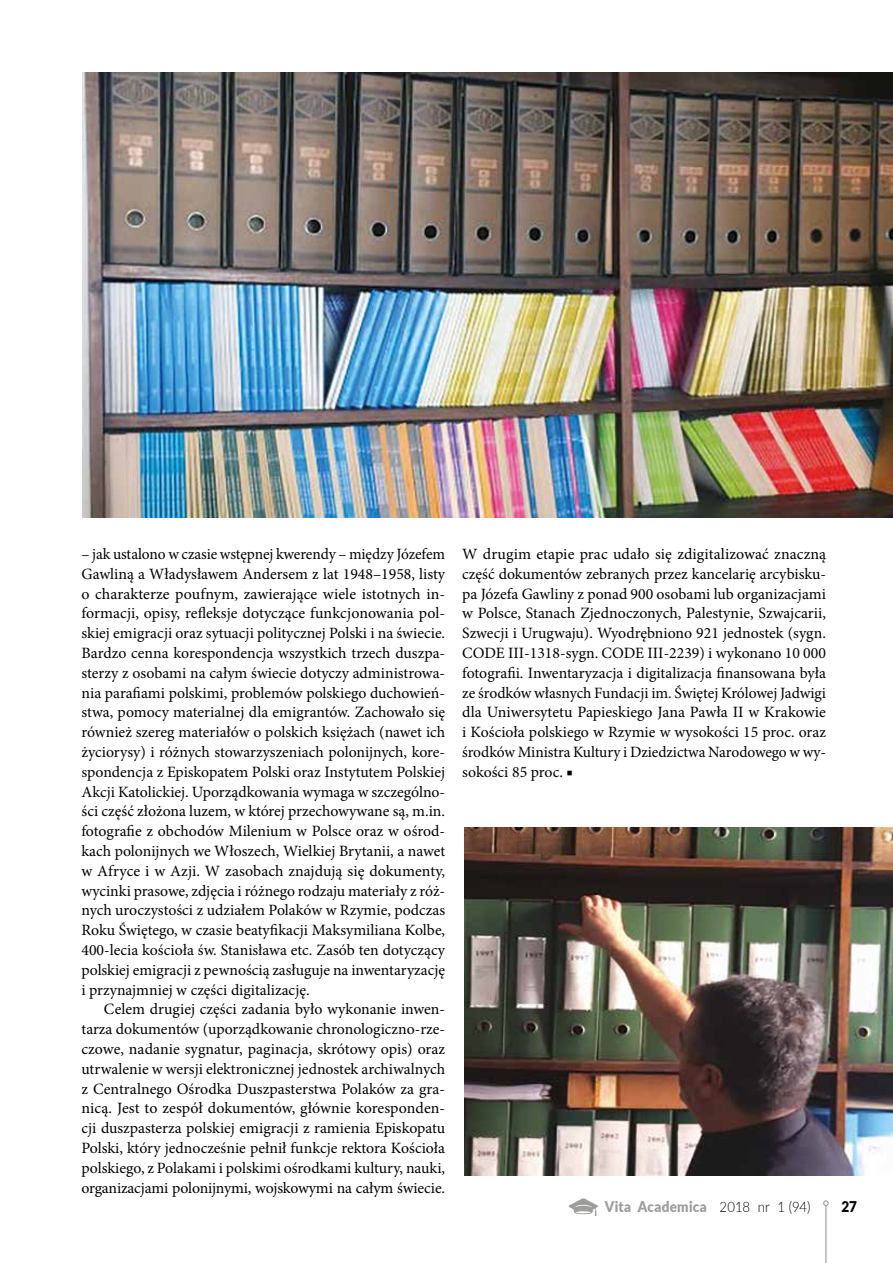
<style>
.page{position:relative;width:893px;height:1263px;background:#fff}
.page>*{position:absolute;margin:0;border:0;box-sizing:border-box;transform-origin:0 0}
.t1{font:15.75px/19.8px "Minion Pro";letter-spacing:-.005em;color:#000;text-align:justify}
.t2{font:900 14.85px "Lato";letter-spacing:.02em;color:#9d9d9c;scale:.91 1}
.t3{font:900 14.85px "Lato";color:#000;scale:.91 1}
.s1{font-weight:300;font-size:14.55px;color:#000}
</style>
<div class="page">
<img style="left:82px;top:72px;width:811px;height:446px">
<img style="left:465px;top:828px;width:428px;height:348px">
<hr style="left:825px;top:1205px;width:1px;height:58px;background:#9d9d9c">
<svg style="left:823px;top:1200px;width:6px;height:6px"></svg>
<svg style="left:569px;top:1198px;width:29px;height:18px"></svg>
<p class="t1" style="left:81px;top:544px;width:365px">– jak ustalono w czasie wstępnej kwerendy – między Józefem Gawliną a Władysławem Andersem z lat 1948–1958, listy o charakterze poufnym, zawierające wiele istotnych in&shy;formacji, opisy, refleksje dotyczące funkcjonowania pol&shy;skiej emigracji oraz sytuacji politycznej Polski i na świecie.<br>Bardzo cenna korespondencja wszystkich trzech duszpa&shy;sterzy z osobami na całym świecie dotyczy administrowa&shy;nia parafiami polskimi, problemów polskiego duchowień&shy;stwa, pomocy materialnej dla emigrantów. Zachowało się również szereg materiałów o polskich księżach (nawet ich życiorysy) i różnych stowarzyszeniach polonijnych, kore&shy;spondencja z Episkopatem Polski oraz Instytutem Polskiej Akcji Katolickiej. Uporządkowania wymaga w szczególno&shy;ści część złożona luzem, w której przechowywane są, m.in. fotografie z obchodów Milenium w Polsce oraz w ośrod&shy;kach polonijnych we Włoszech, Wielkiej Brytanii, a nawet w Afryce i w Azji. W zasobach znajdują się dokumenty, wycinki prasowe, zdjęcia i różnego rodzaju materiały z róż&shy;nych uroczystości z udziałem Polaków w Rzymie, podczas Roku Świętego, w czasie beatyfikacji Maksymiliana Kolbe, 400-lecia kościoła św. Stanisława etc. Zasób ten dotyczący polskiej emigracji z pewnością zasługuje na inwentaryzację i przynajmniej w części digitalizację.</p>
<p class="t1" style="left:81px;top:999px;width:365px;text-indent:22px">Celem drugiej części zadania było wykonanie inwen&shy;tarza dokumentów (uporządkowanie chronologiczno-rze&shy;czowe, nadanie sygnatur, paginacja, skrótowy opis) oraz utrwalenie w wersji elektronicznej jednostek archiwalnych z Centralnego Ośrodka Duszpasterstwa Polaków za gra&shy;nicą. Jest to zespół dokumentów, głównie koresponden&shy;cji duszpasterza polskiej emigracji z ramienia Episkopatu Polski, który jednocześnie pełnił funkcje rektora Kościoła polskiego, z Polakami i polskimi ośrodkami kultury, nauki, organizacjami polonijnymi, wojskowymi na całym świecie.</p>
<p class="t1" style="left:462px;top:544px;width:365px">W drugim etapie prac udało się zdigitalizować znaczną część dokumentów zebranych przez kancelarię arcybisku&shy;pa Józefa Gawliny z ponad 900 osobami lub organizacjami w Polsce, Stanach Zjednoczonych, Palestynie, Szwajcarii, Szwecji i Urugwaju). Wyodrębniono 921 jednostek (sygn.<br>CODE III-1318-sygn. CODE III-2239) i wykonano 10 000 fotografii. Inwentaryzacja i digitalizacja finansowana była ze środków własnych Fundacji im. Świętej Królowej Jadwigi dla Uniwersytetu Papieskiego Jana Pawła II w Krakowie i Kościoła polskiego w Rzymie w wysokości 15 proc. oraz środków Ministra Kultury i Dziedzictwa Narodowego w wy&shy;sokości 85 proc. ■</p>
<p class="t2" style="left:605px;top:1195px;width:227px">Vita Academica <span class="s1">2018 nr 1 (94)</span></p>
<p class="t3" style="left:841px;top:1195px;width:19px">27</p>
</div>
